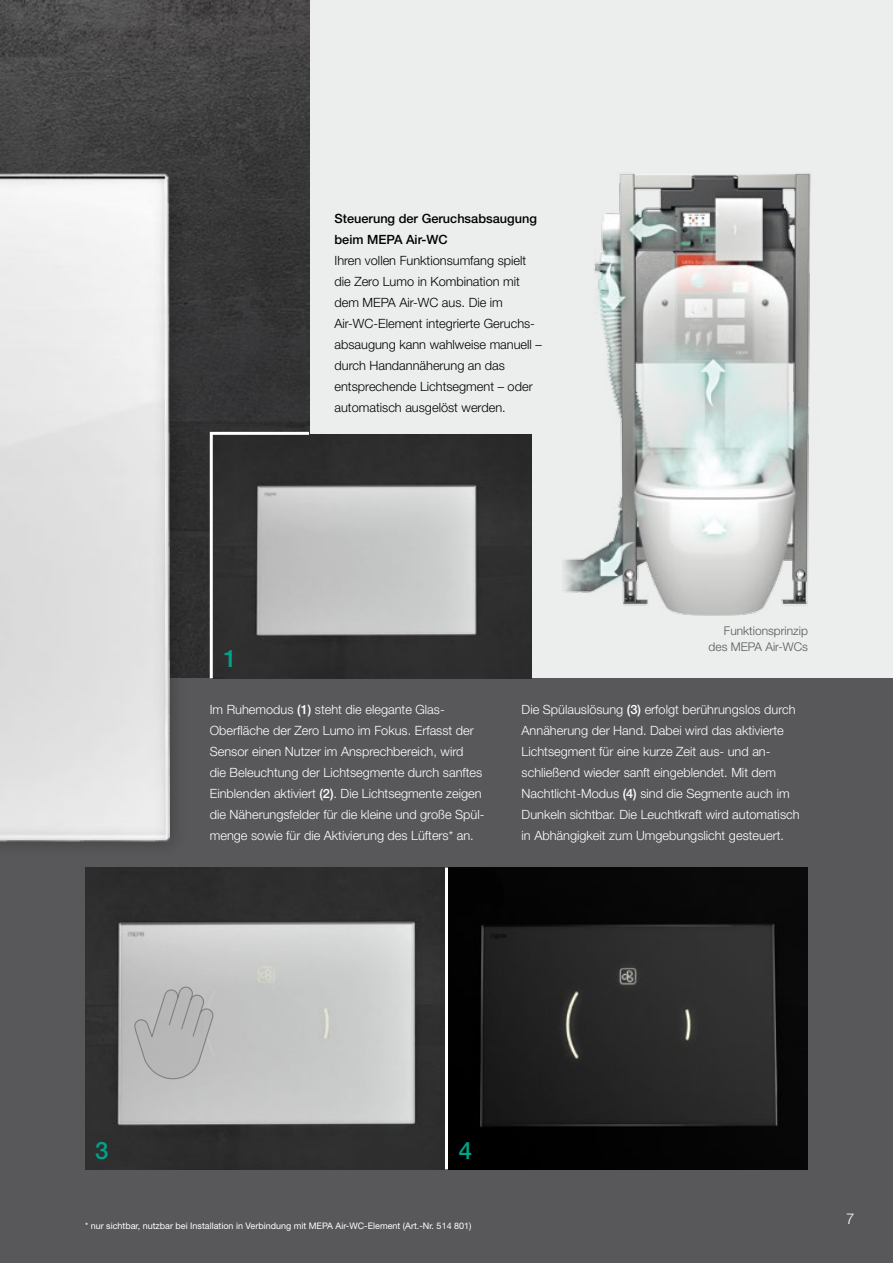
<style>
.page{position:relative;width:893px;height:1263px;background:#fff}
.page>*{position:absolute;margin:0;border:0;box-sizing:border-box;transform-origin:0 0}
.t1{font:500 24px "Helvetica Neue";color:#00a388}
.t2{font:300 15px "Helvetica Neue";color:#fff}
.t3{font:300 12.75px/21px "Helvetica Neue";color:#fff}
.t4{font:300 12.75px/21px "Helvetica Neue";color:#000}
.t5{font:500 12.75px/21px "Helvetica Neue";color:#000}
.t6{font:300 12px/16.5px "Helvetica Neue";color:#58585a;text-align:right}
.t7{font:9px "Helvetica Neue";color:#fff}
.s1{font-weight:500}
</style>
<div class="page">
<div style="left:0;top:0;width:893px;height:703px;background:#eceded"></div>
<img style="left:0;top:0;width:309px;height:678px">
<div style="left:0;top:678px;width:893px;height:585px;background:#58585a"></div>
<img style="left:85px;top:867px;width:723px;height:302px">
<svg style="left:134px;top:986px;width:79px;height:93px;background:#b6b6b6"></svg>
<hr style="left:445px;top:867px;width:3px;height:302px;background:#fff">
<div style="left:0;top:164px;width:188px;height:694px;background:#000;opacity:.2"></div>
<img style="left:0;top:174px;width:169px;height:667px">
<img style="left:563px;top:173px;width:248px;height:443px">
<img style="left:312px;top:435px;width:219px;height:243px">
<svg style="left:208px;top:430px;width:104px;height:249px;background:#656565"></svg>
<h1 class="t1" style="left:223px;top:644px;width:15px">1</h1>
<p class="t5" style="left:334px;top:207px;width:204px">Steuerung der Geruchsabsaugung beim MEPA Air-WC</p>
<p class="t4" style="left:334px;top:249px;width:209px">Ihren vollen Funktionsumfang spielt die Zero Lumo in Kombination mit dem MEPA Air-WC aus. Die im Air-WC-Element integrierte Geruchs&shy;absaugung kann wahlweise manuell – durch Handannäherung an das entsprechende Lichtsegment – oder automatisch ausgelöst werden.</p>
<p class="t6" style="left:709px;top:622px;width:101px">Funktionsprinzip des MEPA Air-WCs</p>
<p class="t3" style="left:210px;top:698px;width:275px">Im Ruhemodus <span class="s1">(1)</span> steht die elegante Glas-Oberfläche der Zero Lumo im Fokus. Erfasst der Sensor einen Nutzer im Ansprechbereich, wird die Beleuchtung der Lichtsegmente durch sanftes Einblenden aktiviert <span class="s1">(2)</span>. Die Lichtsegmente zeigen die Näherungsfelder für die kleine und große Spül&shy;menge sowie für die Aktivierung des Lüfters* an.</p>
<p class="t3" style="left:522px;top:698px;width:279px">Die Spülauslösung <span class="s1">(3)</span> erfolgt berührungslos durch Annäherung der Hand. Dabei wird das aktivierte Lichtsegment für eine kurze Zeit aus- und an&shy;schließend wieder sanft eingeblendet. Mit dem Nachtlicht-Modus <span class="s1">(4)</span> sind die Segmente auch im Dunkeln sichtbar. Die Leuchtkraft wird automatisch in Abhängigkeit zum Umgebungslicht gesteuert.</p>
<h1 class="t1" style="left:95px;top:1136px;width:15px">3</h1>
<h1 class="t1" style="left:459px;top:1136px;width:15px">4</h1>
<p class="t7" style="left:85px;top:1220px;width:388px">* nur sichtbar, nutzbar bei Installation in Verbindung mit MEPA Air-WC-Element (Art.-Nr. 514 801)</p>
<p class="t2" style="left:846px;top:1209px;width:10px">7</p>
</div>
